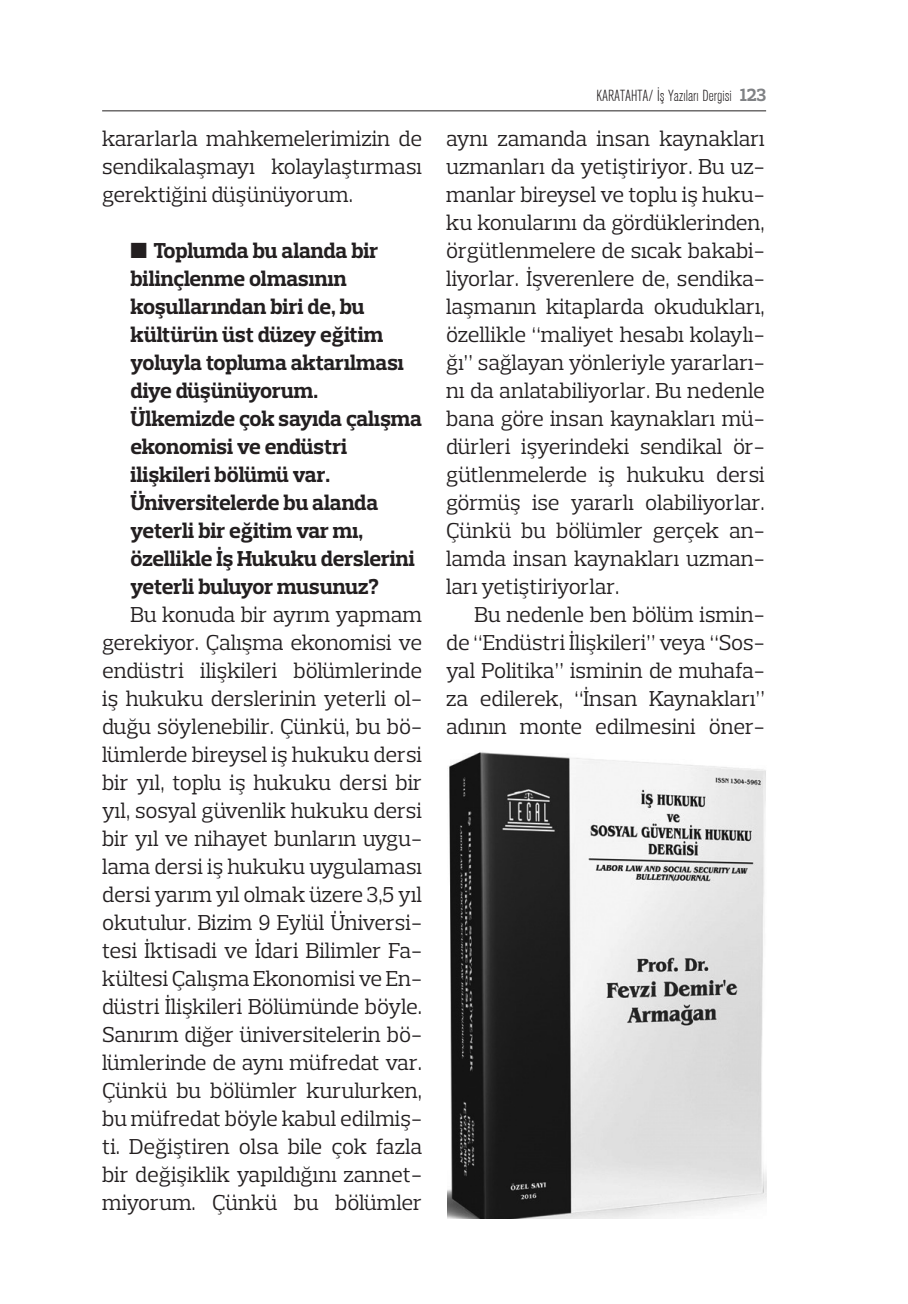
<style>
.page{position:relative;width:908px;height:1304px;background:#fff}
.page>*{position:absolute;margin:0;border:0;box-sizing:border-box;transform-origin:0 0}
.t1{font:22px/28px "Prelo Slab";color:#231f20;text-align:justify}
.t2{font:700 22px "Prelo Slab";color:#231f20}
.t3{font:16px "Akzidenz Grotesk Light Cn";color:#231f20}
.s1{font-family:"Prelo Slab";font-weight:700;font-size:18px;color:#808285}
</style>
<div class="page">
<hr style="left:102px;top:111px;width:663px;height:1px;background:#231f20">
<img style="left:447px;top:752px;width:318px;height:467px">
<p class="t1" style="left:102px;top:124px;width:321px">kararlarla mahkemelerimizin de sendikalaşmayı kolaylaştırması gerektiğini düşünüyorum.</p>
<p class="t2" style="left:130px;top:237px;width:249px">■ Toplumda bu alanda bir</p>
<p class="t2" style="left:130px;top:265px;width:218px">bilinçlenme olmasının</p>
<p class="t2" style="left:130px;top:293px;width:235px">koşullarından biri de, bu</p>
<p class="t2" style="left:130px;top:321px;width:254px">kültürün üst düzey eğitim</p>
<p class="t2" style="left:130px;top:349px;width:275px">yoluyla topluma aktarılması</p>
<p class="t2" style="left:130px;top:377px;width:189px">diye düşünüyorum.</p>
<p class="t2" style="left:130px;top:405px;width:293px">Ülkemizde çok sayıda çalışma</p>
<p class="t2" style="left:130px;top:433px;width:218px">ekonomisi ve endüstri</p>
<p class="t2" style="left:130px;top:461px;width:201px">ilişkileri bölümü var.</p>
<p class="t2" style="left:130px;top:489px;width:249px">Üniversitelerde bu alanda</p>
<p class="t2" style="left:130px;top:517px;width:234px">yeterli bir eğitim var mı,</p>
<p class="t2" style="left:130px;top:545px;width:286px">özellikle İş Hukuku derslerini</p>
<p class="t2" style="left:130px;top:573px;width:250px">yeterli buluyor musunuz?</p>
<p class="t1" style="left:102px;top:600px;width:321px;text-indent:28px">Bu konuda bir ayrım yapmam gerekiyor. Çalışma ekonomisi ve endüstri ilişkileri bölümlerinde iş hukuku derslerinin yeterli ol&shy;duğu söylenebilir. Çünkü, bu bö&shy;lümlerde bireysel iş hukuku dersi bir yıl, toplu iş hukuku dersi bir yıl, sosyal güvenlik hukuku dersi bir yıl ve nihayet bunların uygu&shy;lama dersi iş hukuku uygulaması dersi yarım yıl olmak üzere 3,5 yıl okutulur. Bizim 9 Eylül Üniversi&shy;tesi İktisadi ve İdari Bilimler Fa&shy;kültesi Çalışma Ekonomisi ve En&shy;düstri İlişkileri Bölümünde böyle.<br>Sanırım diğer üniversitelerin bö&shy;lümlerinde de aynı müfredat var.<br>Çünkü bu bölümler kurulurken, bu müfredat böyle kabul edilmiş&shy;ti. Değiştiren olsa bile çok fazla bir değişiklik yapıldığını zannet&shy;miyorum. Çünkü bu bölümler</p>
<p class="t3" style="left:596px;top:87px;width:171px">KARATAHTA/ İş Yazıları Dergisi <span class="s1">123</span></p>
<p class="t1" style="left:446px;top:124px;width:320px">aynı zamanda insan kaynakları uzmanları da yetiştiriyor. Bu uz&shy;manlar bireysel ve toplu iş huku&shy;ku konularını da gördüklerinden, örgütlenmelere de sıcak bakabi&shy;liyorlar. İşverenlere de, sendika&shy;laşmanın kitaplarda okudukları, özellikle “maliyet hesabı kolaylı&shy;ğı” sağlayan yönleriyle yararları&shy;nı da anlatabiliyorlar. Bu nedenle bana göre insan kaynakları mü&shy;dürleri işyerindeki sendikal ör&shy;gütlenmelerde iş hukuku dersi görmüş ise yararlı olabiliyorlar.<br>Çünkü bu bölümler gerçek an&shy;lamda insan kaynakları uzman&shy;ları yetiştiriyorlar.</p>
<p class="t1" style="left:446px;top:601px;width:320px;text-indent:28px">Bu nedenle ben bölüm ismin&shy;de “Endüstri İlişkileri” veya “Sos&shy;yal Politika” isminin de muhafa&shy;za edilerek, “İnsan Kaynakları” adının monte edilmesini öner-</p>
</div>
